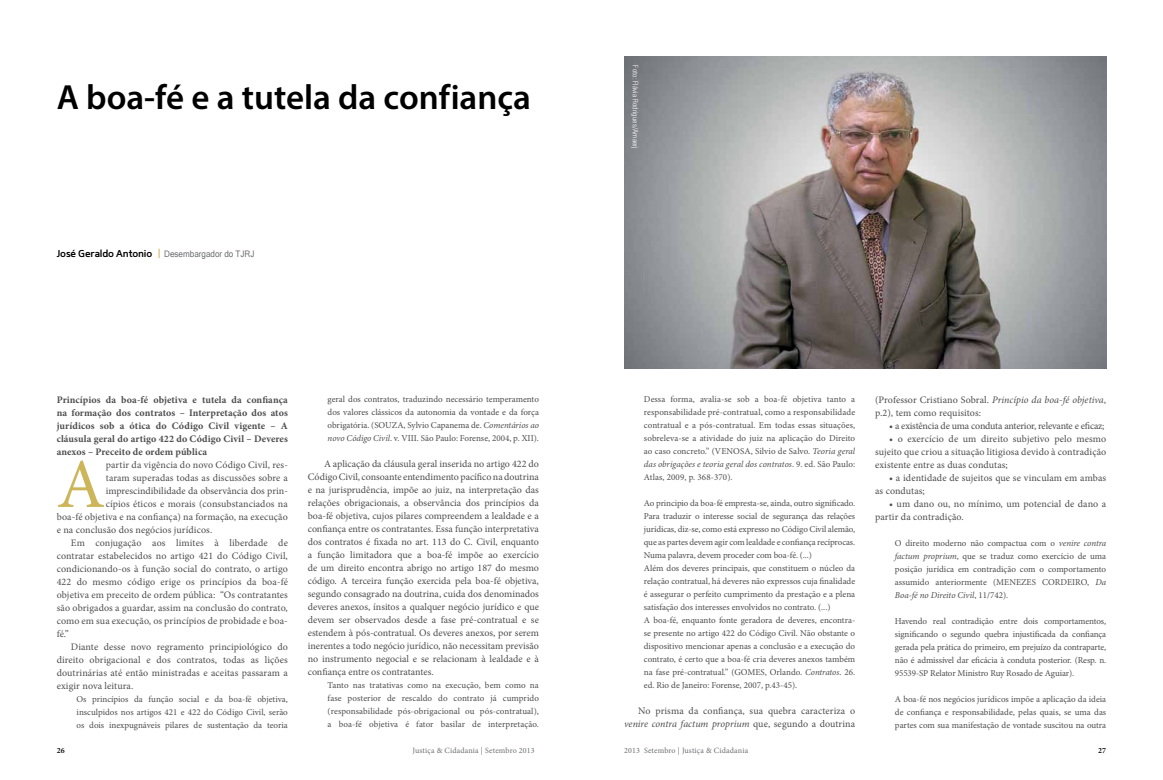
<style>
.page{position:relative;width:1163px;height:780px;background:#fff}
.page>*{position:absolute;margin:0;border:0;box-sizing:border-box;transform-origin:0 0}
.t1{font:70px "Minion Pro";color:#cdb65a}
.t2{font:600 35px "Myriad Pro";color:#000}
.t3{font:10px/13px "Minion Pro";letter-spacing:.005em;color:#4d4d4f}
.t4{font:700 10px/13px "Minion Pro";letter-spacing:.01em;color:#4d4d4f;text-align:justify}
.t5{font:10px "Minion Pro";letter-spacing:-.02em;color:#4d4d4f}
.t6{font:9px/13px "Minion Pro";color:#4d4d4f;text-align:justify}
.t7{font:9px "Microsoft Sans Serif";color:#6d6e71;scale:.9 1}
.t8{font:8px "Minion Pro";letter-spacing:.02em;color:#6d6e71}
.t9{font:600 8px "Minion Pro";color:#000}
.t10{font:300 condensed 7.5px "Zurich BT";letter-spacing:.015em;color:#fff}
.s1{font-family:"Mentone";font-weight:600;font-size:10px;color:#000}
.s2{font-style:italic}
</style>
<div class="page">
<img style="left:624px;top:57px;width:482px;height:312px">
<h2 class="t2" style="left:57px;top:75px;width:475px">A boa-fé e a tutela da confiança</h2>
<p class="t7" style="left:57px;top:248px;width:221px"><span class="s1">José Geraldo Antonio</span> Desembargador do TJRJ</p>
<p class="t4" style="left:57px;top:393px;width:233px">Princípios da boa-fé objetiva e tutela da confiança na formação dos contratos – Interpretação dos atos jurídicos sob a ótica do Código Civil vigente – A cláusula geral do artigo 422 do Código Civil – Deveres anexos – Preceito de ordem pública</p>
<h1 class="t1" style="left:57px;top:437px;width:50px">A</h1>
<p class="t3" style="left:106px;top:458px;width:183px">partir da vigência do novo Código Civil, res-</p>
<p class="t3" style="left:106px;top:471px;width:183px">taram superadas todas as discussões sobre a</p>
<p class="t3" style="left:106px;top:484px;width:183px">imprescindibilidade da observância dos prin-</p>
<p class="t3" style="left:106px;top:497px;width:183px">cípios éticos e morais (consubstanciados na</p>
<p class="t3" style="left:57px;top:510px;width:233px">boa-fé objetiva e na confiança) na formação, na execução</p>
<p class="t3" style="left:57px;top:523px;width:157px">e na conclusão dos negócios jurídicos.</p>
<p class="t3" style="left:71px;top:536px;width:218px">Em conjugação aos limites à liberdade de</p>
<p class="t3" style="left:57px;top:549px;width:233px">contratar estabelecidos no artigo 421 do Código Civil,</p>
<p class="t3" style="left:57px;top:562px;width:233px">condicionando-os à função social do contrato, o artigo</p>
<p class="t3" style="left:57px;top:575px;width:233px">422 do mesmo código erige os princípios da boa-fé</p>
<p class="t3" style="left:57px;top:588px;width:233px">objetiva em preceito de ordem pública: “Os contratantes</p>
<p class="t3" style="left:57px;top:601px;width:233px">são obrigados a guardar, assim na conclusão do contrato,</p>
<p class="t3" style="left:57px;top:614px;width:233px">como em sua execução, os princípios de probidade e boa-</p>
<p class="t3" style="left:57px;top:627px;width:14px">fé.”</p>
<p class="t3" style="left:71px;top:640px;width:218px">Diante desse novo regramento principiológico do</p>
<p class="t3" style="left:57px;top:653px;width:233px">direito obrigacional e dos contratos, todas as lições</p>
<p class="t3" style="left:57px;top:666px;width:233px">doutrinárias até então ministradas e aceitas passaram a</p>
<p class="t3" style="left:57px;top:679px;width:78px">exigir nova leitura.</p>
<p class="t6" style="left:77px;top:692px;width:213px">Os princípios da função social e da boa-fé objetiva, insculpidos nos artigos 421 e 422 do Código Civil, serão os dois inexpugnáveis pilares de sustentação da teoria</p>
<p class="t6" style="left:327px;top:393px;width:213px">geral dos contratos, traduzindo necessário temperamento dos valores clássicos da autonomia da vontade e da força obrigatória. (SOUZA, Sylvio Capanema de. <span class="s2">Comentários ao novo Código Civil</span>. v. VIII. São Paulo: Forense, 2004, p. XII).</p>
<p class="t3" style="left:308px;top:457px;width:233px;text-align:justify;text-indent:16px">A aplicação da cláusula geral inserida no artigo 422 do Código Civil, consoante entendimento pacífico na doutrina e na jurisprudência, impõe ao juiz, na interpretação das relações obrigacionais, a observância dos princípios da boa-fé objetiva, cujos pilares compreendem a lealdade e a confiança entre os contratantes. Essa função interpretativa dos contratos é fixada no art. 113 do C. Civil, enquanto a função limitadora que a boa-fé impõe ao exercício de um direito encontra abrigo no artigo 187 do mesmo código. A terceira função exercida pela boa-fé objetiva, segundo consagrado na doutrina, cuida dos denominados deveres anexos, ínsitos a qualquer negócio jurídico e que devem ser observados desde a fase pré-contratual e se estendem à pós-contratual. Os deveres anexos, por serem inerentes a todo negócio jurídico, não necessitam previsão no instrumento negocial e se relacionam à lealdade e à confiança entre os contratantes.</p>
<p class="t6" style="left:327px;top:679px;width:213px">Tanto nas tratativas como na execução, bem como na fase posterior de rescaldo do contrato já cumprido (responsabilidade pós-obrigacional ou pós-contratual), a boa-fé objetiva é fator basilar de interpretação.</p>
<p class="t10" style="left:639px;top:65px;width:85px;rotate:90deg">Foto: Flávia Rodrigues/Amaerj</p>
<p class="t6" style="left:643px;top:393px;width:213px">Dessa forma, avalia-se sob a boa-fé objetiva tanto a responsabilidade pré-contratual, como a responsabilidade contratual e a pós-contratual. Em todas essas situações, sobreleva-se a atividade do juiz na aplicação do Direito ao caso concreto.” (VENOSA, Silvio de Salvo. <span class="s2">Teoria geral das obrigações e teoria geral dos contratos</span>. 9. ed. São Paulo:<br>Atlas, 2009, p. 368-370).</p>
<p class="t6" style="left:643px;top:497px;width:213px;text-align:left">Ao principio da boa-fé empresta-se, ainda, outro significado.<br>Para traduzir o interesse social de segurança das relações jurídicas, diz-se, como está expresso no Código Civil alemão, que as partes devem agir com lealdade e confiança recíprocas.<br>Numa palavra, devem proceder com boa-fé. (...)<br>Além dos deveres principais, que constituem o núcleo da relação contratual, há deveres não expressos cuja finalidade é assegurar o perfeito cumprimento da prestação e a plena satisfação dos interesses envolvidos no contrato. (...)<br>A boa-fé, enquanto fonte geradora de deveres, encontra&shy;se presente no artigo 422 do Código Civil. Não obstante o dispositivo mencionar apenas a conclusão e a execução do contrato, é certo que a boa-fé cria deveres anexos também na fase pré-contratual.” (GOMES, Orlando. <span class="s2">Contratos</span>. 26. ed. Rio de Janeiro: Forense, 2007, p.43-45).</p>
<p class="t3" style="left:624px;top:704px;width:233px;text-align:right">No prisma da confiança, sua quebra caracteriza o <span class="s2">venire contra factum proprium</span> que, segundo a doutrina</p>
<p class="t3" style="left:874px;top:393px;width:233px">(Professor Cristiano Sobral. <span class="s2">Princípio da boa-fé objetiva</span>, p.2), tem como requisitos:</p>
<p class="t5" style="left:889px;top:419px;width:217px">• a existência de uma conduta anterior, relevante e eficaz;</p>
<p class="t3" style="left:874px;top:432px;width:233px;text-align:justify;text-indent:14px">• o exercício de um direito subjetivo pelo mesmo sujeito que criou a situação litigiosa devido à contradição existente entre as duas condutas;</p>
<p class="t3" style="left:874px;top:471px;width:233px;text-indent:14px">• a identidade de sujeitos que se vinculam em ambas as condutas;</p>
<p class="t3" style="left:874px;top:497px;width:232px;text-indent:14px">• um dano ou, no mínimo, um potencial de dano a partir da contradição.</p>
<p class="t6" style="left:894px;top:536px;width:213px">O direito moderno não compactua com o <span class="s2">venire contra factum proprium</span>, que se traduz como exercício de uma posição jurídica em contradição com o comportamento assumido anteriormente (MENEZES CORDEIRO, <span class="s2">Da Boa-fé no Direito Civil</span>, 11/742).</p>
<p class="t6" style="left:894px;top:614px;width:213px">Havendo real contradição entre dois comportamentos, significando o segundo quebra injustificada da confiança gerada pela prática do primeiro, em prejuízo da contraparte, não é admissível dar eficácia à conduta posterior. (Resp. n.<br>95539-SP Relator Ministro Ruy Rosado de Aguiar).</p>
<p class="t6" style="left:894px;top:692px;width:213px">A boa-fé nos negócios jurídicos impõe a aplicação da ideia de confiança e responsabilidade, pelas quais, se uma das partes com sua manifestação de vontade suscitou na outra</p>
<p class="t9" style="left:57px;top:744px;width:10px">26</p>
<p class="t8" style="left:412px;top:745px;width:124px">Justiça &amp; Cidadania | Setembro 2013</p>
<p class="t8" style="left:624px;top:745px;width:126px">2013 Setembro | Justiça &amp; Cidadania</p>
<p class="t9" style="left:1097px;top:744px;width:10px">27</p>
</div>
